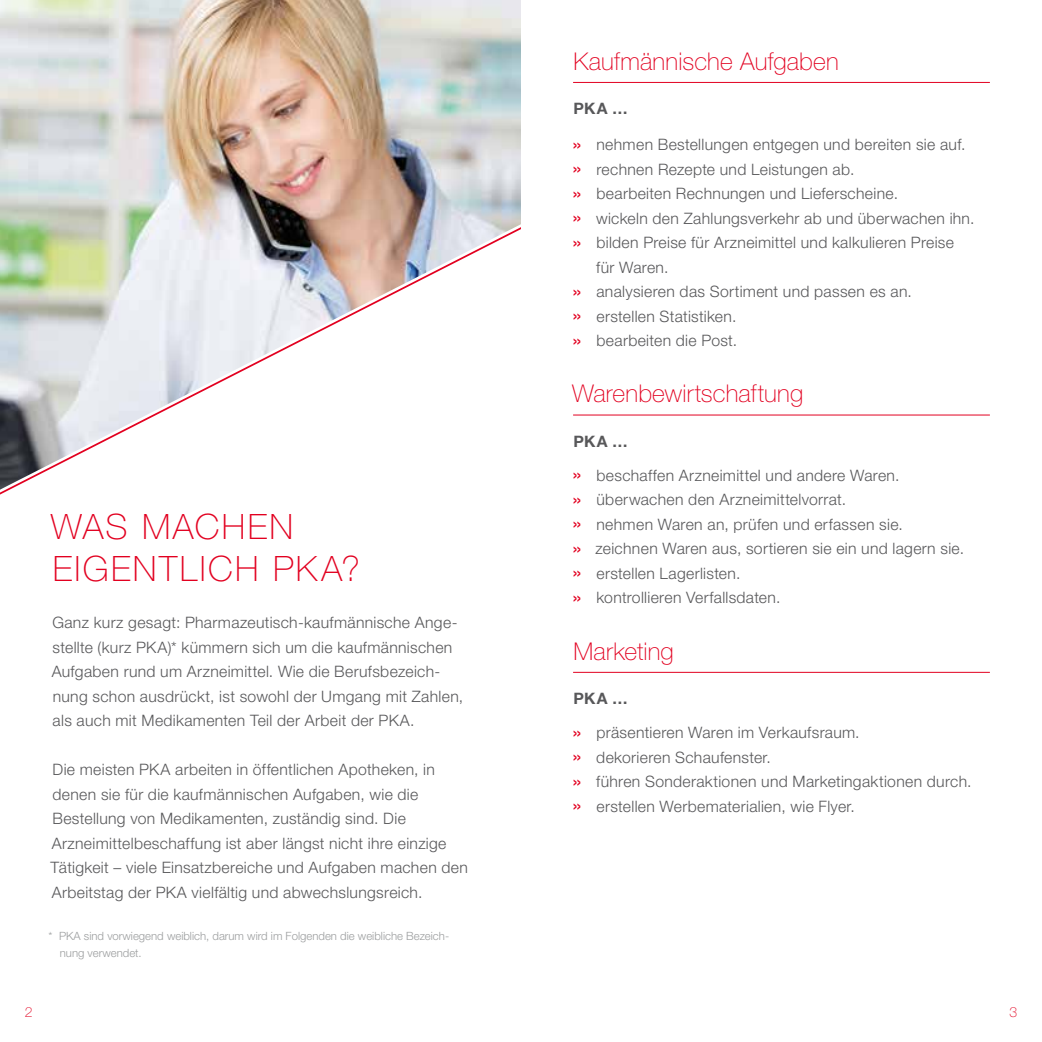
<style>
.page{position:relative;width:1042px;height:1042px;background:#fff}
.page>*{position:absolute;margin:0;border:0;box-sizing:border-box;transform-origin:0 0}
.t1{font:100 35px/42px "Helvetica Neue LT Std";letter-spacing:.065em;color:#e20020}
.t2{font:100 24.5px "Helvetica Neue LT Std";letter-spacing:.005em;color:#e20020}
.t3{font:300 15.75px/24.5px "Helvetica Neue LT Std";letter-spacing:.02em;color:#58585a}
.t4{font:700 15.75px "Helvetica Neue LT Std";color:#58585a}
.t5{font:100 14px "Helvetica Neue LT Std";color:#e20020}
.t6{font:300 11.38px/17.5px "Helvetica Neue LT Std";color:#9c9e9f}
.s1{font-weight:400;font-size:19.25px;color:#e20020}
.s2{font-weight:700}
</style>
<div class="page">
<img style="left:0;top:0;width:521px;height:210px">
<svg style="left:0;top:210px;width:521px;height:7px;background:#b9b4ab"></svg>
<hr style="left:573px;top:82px;width:417px;height:1px;background:#e20020">
<hr style="left:573px;top:414px;width:417px;height:1px;background:#e20020">
<hr style="left:573px;top:672px;width:417px;height:1px;background:#e20020">
<svg style="left:0;top:217px;width:521px;height:278px"></svg>
<h1 class="t1" style="left:51px;top:505px;width:311px">WAS MACHEN<br>EIGENTLICH PKA?</h1>
<p class="t3" style="left:52px;top:610px;width:413px">Ganz kurz gesagt: Pharmazeutisch-kaufmännische Ange&shy;stellte (kurz PKA)* kümmern sich um die kaufmännischen Aufgaben rund um Arzneimittel. Wie die Berufsbezeich&shy;nung schon ausdrückt, ist sowohl der Umgang mit Zahlen, als auch mit Medikamenten Teil der Arbeit der PKA.</p>
<p class="t3" style="left:50px;top:757px;width:419px">Die meisten PKA arbeiten in öffentlichen Apotheken, in denen sie für die kaufmännischen Aufgaben, wie die Bestellung von Medikamenten, zuständig sind. Die Arzneimittelbeschaffung ist aber längst nicht ihre einzige Tätigkeit – viele Einsatzbereiche und Aufgaben machen den Arbeitstag der PKA vielfältig und abwechslungsreich.</p>
<p class="t6" style="left:60px;top:926px;width:391px;text-indent:-11px">* PKA sind vorwiegend weiblich, darum wird im Folgenden die weibliche Bezeich&shy;nung verwendet.</p>
<h2 class="t2" style="left:573px;top:47px;width:267px">Kaufmännische Aufgaben</h2>
<p class="t4" style="left:573px;top:99px;width:56px">PKA …</p>
<p class="t3" style="left:572px;top:132px;width:395px"><span class="s1">»</span> nehmen Bestellungen entgegen und bereiten sie auf.</p>
<p class="t3" style="left:572px;top:156px;width:284px"><span class="s1">»</span> rechnen Rezepte und Leistungen ab.</p>
<p class="t3" style="left:572px;top:181px;width:327px"><span class="s1">»</span> bearbeiten Rechnungen und Lieferscheine.</p>
<p class="t3" style="left:572px;top:205px;width:404px"><span class="s1">»</span> wickeln den Zahlungsverkehr ab und überwachen ihn.</p>
<p class="t3" style="left:572px;top:230px;width:383px"><span class="s1">»</span> bilden Preise für Arzneimittel und kalkulieren Preise</p>
<p class="t3" style="left:596px;top:254px;width:74px">für Waren.</p>
<p class="t3" style="left:572px;top:279px;width:341px"><span class="s1">»</span> analysieren das Sortiment und passen es an.</p>
<p class="t3" style="left:572px;top:303px;width:166px"><span class="s1">»</span> erstellen Statistiken.</p>
<p class="t3" style="left:572px;top:328px;width:166px"><span class="s1">»</span> bearbeiten die Post.</p>
<h2 class="t2" style="left:572px;top:379px;width:232px">Warenbewirtschaftung</h2>
<p class="t3" style="left:572px;top:423px;width:329px;line-height:34.5px"><span class="s2">PKA …<br></span><span class="s1">»</span> beschaffen Arzneimittel und andere Waren.</p>
<p class="t3" style="left:572px;top:487px;width:393px"><span class="s1">»</span> überwachen den Arzneimittelvorrat.<br><span class="s1">»</span> nehmen Waren an, prüfen und erfassen sie.<br><span class="s1">»</span> zeichnen Waren aus, sortieren sie ein und lagern sie. <span class="s1">»</span> erstellen Lagerlisten.<br><span class="s1">»</span> kontrollieren Verfallsdaten.</p>
<h2 class="t2" style="left:573px;top:637px;width:102px">Marketing</h2>
<p class="t3" style="left:572px;top:681px;width:289px;line-height:34.5px"><span class="s2">PKA …<br></span><span class="s1">»</span> präsentieren Waren im Verkaufsraum.</p>
<p class="t3" style="left:572px;top:744px;width:401px"><span class="s1">»</span> dekorieren Schaufenster.<br><span class="s1">»</span> führen Sonderaktionen und Marketingaktionen durch. <span class="s1">»</span> erstellen Werbematerialien, wie Flyer.</p>
<p class="t5" style="left:25px;top:1004px;width:9px">2</p>
<p class="t5" style="left:1009px;top:1004px;width:9px">3</p>
</div>
